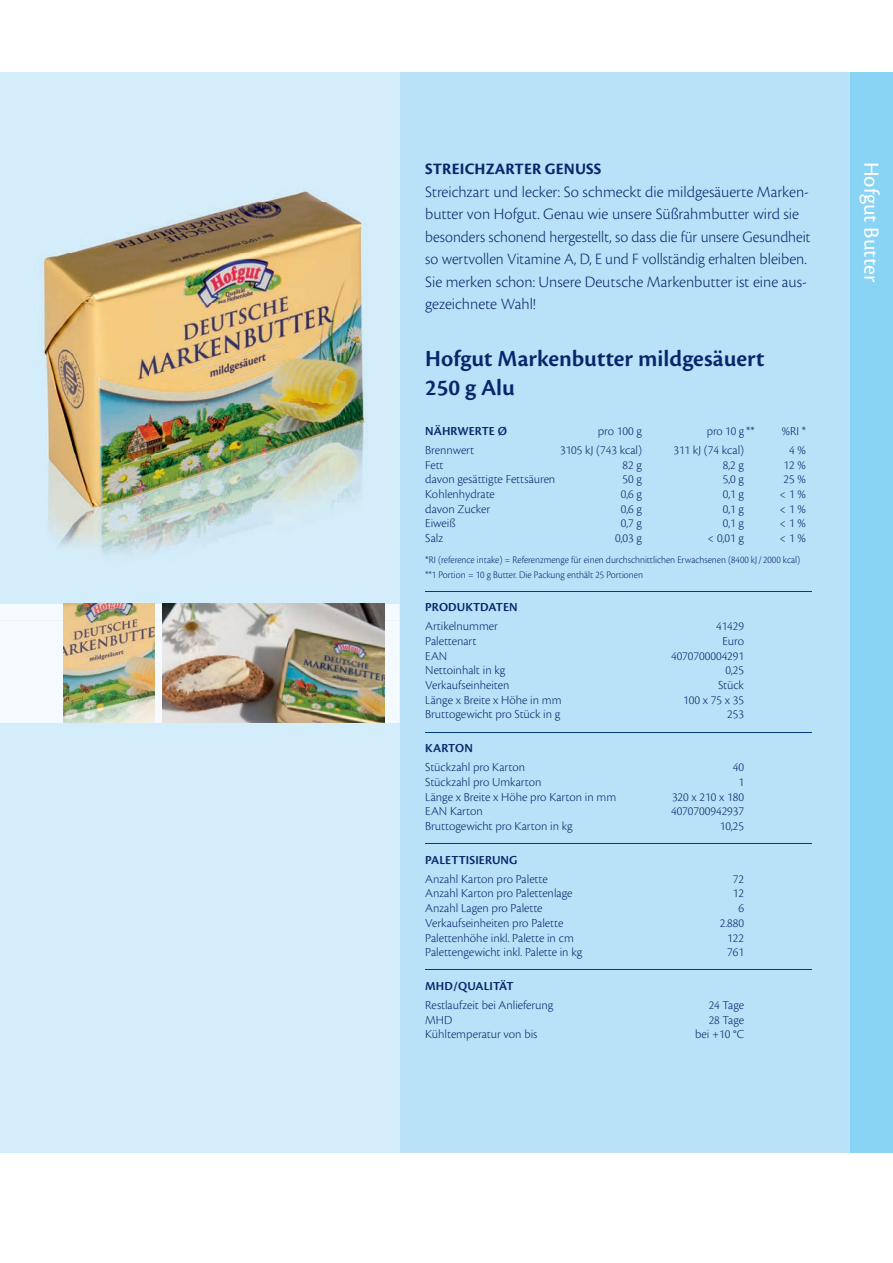
<style>
.page{position:relative;width:893px;height:1263px;background:#fff}
.page>*{position:absolute;margin:0;border:0;box-sizing:border-box;transform-origin:0 0}
.t1{font:600 24px/28.5px "Cronos Pro";color:#04286b}
.t2{font:22.5px "Cronos Pro";letter-spacing:-.005em;color:#fff}
.t3{font:300 16.5px/22.5px "Cronos Pro";color:#04286b}
.t4{font:700 16.5px "Cronos Pro";letter-spacing:.005em;color:#04286b}
.t5{font:300 12.75px "Cronos Pro";color:#04286b}
.t6{font:600 12.75px "Cronos Pro";letter-spacing:.005em;color:#04286b}
.t7{font:300 10.5px/14.7px "Cronos Pro";letter-spacing:-.005em;color:#04286b}
</style>
<div class="page">
<div style="left:0;top:72px;width:893px;height:1080px;background:#b9e1f7"></div>
<div style="left:0;top:72px;width:400px;height:1080px;background:#d4edfa"></div>
<div style="left:850px;top:72px;width:43px;height:1080px;background:#89d3f4"></div>
<img style="left:43px;top:191px;width:342px;height:413px">
<div style="left:0;top:604px;width:400px;height:119px;background:#f4fafd"></div>
<img style="left:163px;top:604px;width:221px;height:119px">
<img style="left:64px;top:604px;width:90px;height:119px">
<hr style="left:425px;top:591px;width:387px;height:1px;background:#013d7d">
<hr style="left:425px;top:732px;width:387px;height:1px;background:#013d7d">
<hr style="left:425px;top:843px;width:387px;height:1px;background:#013d7d">
<hr style="left:425px;top:970px;width:387px;height:1px;background:#013d7d">
<p class="t4" style="left:425px;top:160px;width:178px">STREICHZARTER GENUSS</p>
<p class="t3" style="left:425px;top:180px;width:387px">Streichzart und lecker: So schmeckt die mildgesäuerte Marken&shy;butter von Hofgut. Genau wie unsere Süßrahmbutter wird sie besonders schonend hergestellt, so dass die für unsere Gesundheit so wertvollen Vitamine A, D, E und F vollständig erhalten bleiben.<br>Sie merken schon: Unsere Deutsche Markenbutter ist eine aus&shy;gezeichnete Wahl!</p>
<h1 class="t1" style="left:425px;top:345px;width:341px">Hofgut Markenbutter mildgesäuert<br>250 g Alu</h1>
<p class="t6" style="left:425px;top:424px;width:83px">NÄHRWERTE Ø</p>
<p class="t5" style="left:598px;top:424px;width:46px">pro 100 g</p>
<p class="t5" style="left:707px;top:424px;width:49px">pro 10 g **</p>
<p class="t5" style="left:782px;top:424px;width:25px">%RI *</p>
<p class="t5" style="left:425px;top:443px;width:51px">Brennwert</p>
<p class="t5" style="left:560px;top:443px;width:84px">3105 kJ (743 kcal)</p>
<p class="t5" style="left:673px;top:443px;width:72px">311 kJ (74 kcal)</p>
<p class="t5" style="left:789px;top:443px;width:18px">4 %</p>
<p class="t5" style="left:425px;top:457px;width:20px">Fett</p>
<p class="t5" style="left:623px;top:457px;width:21px">82 g</p>
<p class="t5" style="left:723px;top:457px;width:23px">8,2 g</p>
<p class="t5" style="left:783px;top:457px;width:24px">12 %</p>
<p class="t5" style="left:425px;top:472px;width:132px">davon gesättigte Fettsäuren</p>
<p class="t5" style="left:623px;top:472px;width:21px">50 g</p>
<p class="t5" style="left:723px;top:472px;width:23px">5,0 g</p>
<p class="t5" style="left:783px;top:472px;width:24px">25 %</p>
<p class="t5" style="left:425px;top:487px;width:71px">Kohlenhydrate</p>
<p class="t5" style="left:621px;top:487px;width:23px">0,6 g</p>
<p class="t5" style="left:723px;top:487px;width:23px">0,1 g</p>
<p class="t5" style="left:779px;top:487px;width:28px">&lt; 1 %</p>
<p class="t5" style="left:425px;top:501px;width:67px">davon Zucker</p>
<p class="t5" style="left:621px;top:501px;width:23px">0,6 g</p>
<p class="t5" style="left:723px;top:501px;width:23px">0,1 g</p>
<p class="t5" style="left:779px;top:501px;width:28px">&lt; 1 %</p>
<p class="t5" style="left:425px;top:516px;width:32px">Eiweiß</p>
<p class="t5" style="left:621px;top:516px;width:23px">0,7 g</p>
<p class="t5" style="left:723px;top:516px;width:23px">0,1 g</p>
<p class="t5" style="left:779px;top:516px;width:28px">&lt; 1 %</p>
<p class="t5" style="left:425px;top:531px;width:19px">Salz</p>
<p class="t5" style="left:615px;top:531px;width:28px">0,03 g</p>
<p class="t5" style="left:707px;top:531px;width:38px">&lt; 0,01 g</p>
<p class="t5" style="left:779px;top:531px;width:28px">&lt; 1 %</p>
<p class="t7" style="left:425px;top:552px;width:377px">*RI (reference intake) = Referenzmenge für einen durchschnittlichen Erwachsenen (8400 kJ / 2000 kcal) **1 Portion = 10 g Butter. Die Packung enthält 25 Portionen</p>
<p class="t6" style="left:425px;top:600px;width:94px">PRODUKTDATEN</p>
<p class="t5" style="left:425px;top:619px;width:74px">Artikelnummer</p>
<p class="t5" style="left:716px;top:619px;width:30px">41429</p>
<p class="t5" style="left:425px;top:634px;width:53px">Palettenart</p>
<p class="t5" style="left:723px;top:634px;width:23px">Euro</p>
<p class="t5" style="left:425px;top:648px;width:24px">EAN</p>
<p class="t5" style="left:671px;top:648px;width:75px">4070700004291</p>
<p class="t5" style="left:425px;top:663px;width:82px">Nettoinhalt in kg</p>
<p class="t5" style="left:725px;top:663px;width:20px">0,25</p>
<p class="t5" style="left:425px;top:678px;width:86px">Verkaufseinheiten</p>
<p class="t5" style="left:718px;top:678px;width:27px">Stück</p>
<p class="t5" style="left:425px;top:692px;width:138px">Länge x Breite x Höhe in mm</p>
<p class="t5" style="left:683px;top:692px;width:62px">100 x 75 x 35</p>
<p class="t5" style="left:425px;top:707px;width:137px">Bruttogewicht pro Stück in g</p>
<p class="t5" style="left:727px;top:707px;width:18px">253</p>
<p class="t6" style="left:425px;top:741px;width:49px">KARTON</p>
<p class="t5" style="left:425px;top:760px;width:101px">Stückzahl pro Karton</p>
<p class="t5" style="left:733px;top:760px;width:13px">40</p>
<p class="t5" style="left:425px;top:775px;width:118px">Stückzahl pro Umkarton</p>
<p class="t5" style="left:738px;top:775px;width:7px">1</p>
<p class="t5" style="left:425px;top:789px;width:193px">Länge x Breite x Höhe pro Karton in mm</p>
<p class="t5" style="left:672px;top:789px;width:74px">320 x 210 x 180</p>
<p class="t5" style="left:425px;top:804px;width:59px">EAN Karton</p>
<p class="t5" style="left:671px;top:804px;width:75px">4070700942937</p>
<p class="t5" style="left:425px;top:819px;width:149px">Bruttogewicht pro Karton in kg</p>
<p class="t5" style="left:720px;top:819px;width:26px">10,25</p>
<p class="t6" style="left:425px;top:852px;width:94px">PALETTISIERUNG</p>
<p class="t5" style="left:425px;top:871px;width:124px">Anzahl Karton pro Palette</p>
<p class="t5" style="left:733px;top:871px;width:13px">72</p>
<p class="t5" style="left:425px;top:886px;width:149px">Anzahl Karton pro Palettenlage</p>
<p class="t5" style="left:733px;top:886px;width:13px">12</p>
<p class="t5" style="left:425px;top:901px;width:119px">Anzahl Lagen pro Palette</p>
<p class="t5" style="left:738px;top:901px;width:7px">6</p>
<p class="t5" style="left:425px;top:915px;width:140px">Verkaufseinheiten pro Palette</p>
<p class="t5" style="left:720px;top:915px;width:26px">2.880</p>
<p class="t5" style="left:425px;top:930px;width:150px">Palettenhöhe inkl. Palette in cm</p>
<p class="t5" style="left:727px;top:930px;width:18px">122</p>
<p class="t5" style="left:425px;top:945px;width:159px">Palettengewicht inkl. Palette in kg</p>
<p class="t5" style="left:727px;top:945px;width:18px">761</p>
<p class="t6" style="left:425px;top:979px;width:90px">MHD/QUALITÄT</p>
<p class="t5" style="left:425px;top:998px;width:130px">Restlaufzeit bei Anlieferung</p>
<p class="t5" style="left:709px;top:998px;width:37px">24 Tage</p>
<p class="t5" style="left:425px;top:1012px;width:29px">MHD</p>
<p class="t5" style="left:709px;top:1012px;width:37px">28 Tage</p>
<p class="t5" style="left:425px;top:1027px;width:114px">Kühltemperatur von bis</p>
<p class="t5" style="left:695px;top:1027px;width:50px">bei +10 °C</p>
<h2 class="t2" style="left:884px;top:162px;width:122px;rotate:90deg">Hofgut Butter</h2>
</div>
